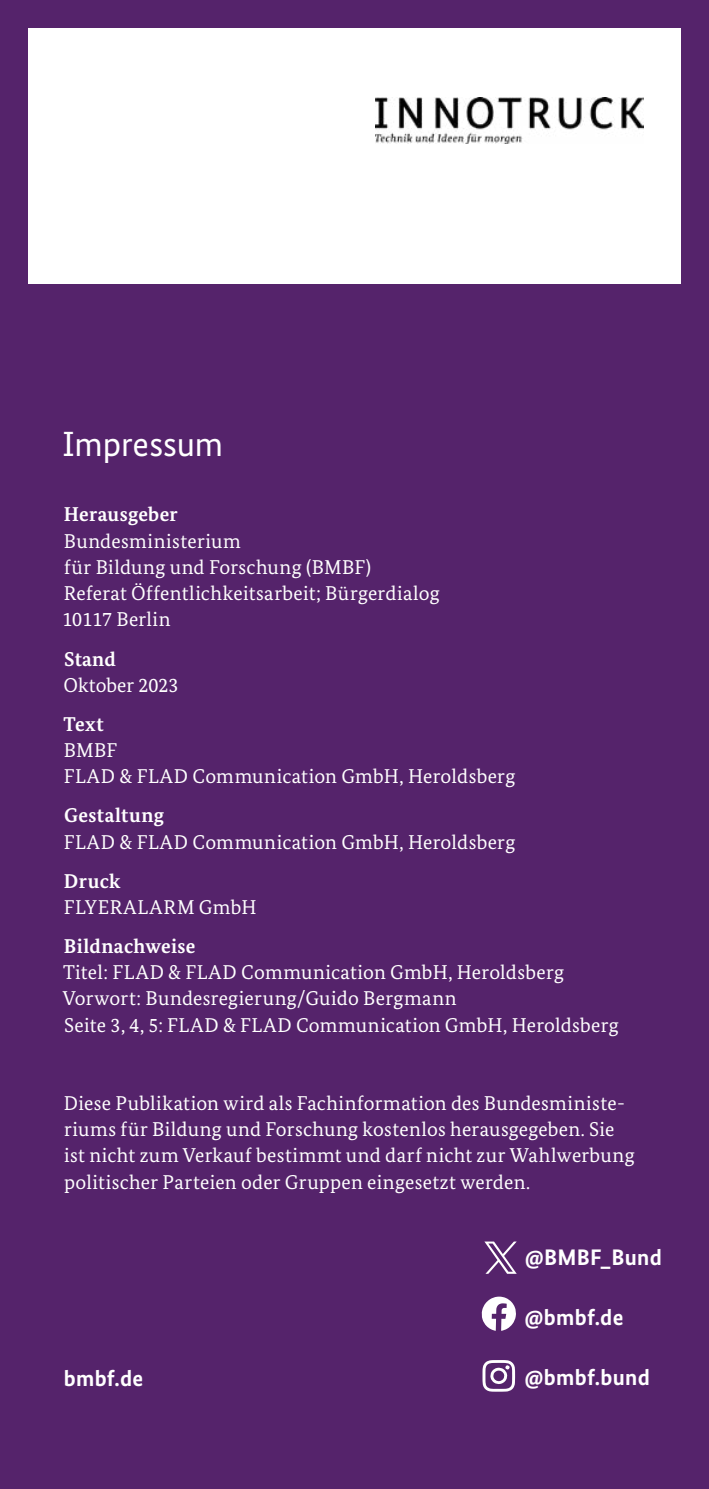
<style>
.page{position:relative;width:709px;height:1489px;background:#fff}
.page>*{position:absolute;margin:0;border:0;box-sizing:border-box;transform-origin:0 0}
.Impressum_Impressum_Fließtext{font:35px "Bundes Sans";letter-spacing:-.005em;color:#fff}
.Webadresse_ohne_feste_Zeile{font:700 22.5px "Bundes Sans";letter-spacing:.015em;color:#fff}
.Impressum_Impressum_Fließtext-2{font:20px/26.2px "Bundes Serif";letter-spacing:.015em;color:#fff}
.Impressum_Impressum_Fließtext-3{font:20px/26.2px "Bundes Serif";letter-spacing:.04em;color:#fff}
.s1{font-weight:700}
</style>
<div class="page">
<div style="left:0;top:0;width:709px;height:1488px;background:#55236b"></div>
<div style="left:28px;top:28px;width:652px;height:255px;background:#fff"></div>
<svg style="left:481px;top:1296px;width:35px;height:34px"></svg>
<svg style="left:482px;top:1360px;width:33px;height:31px"></svg>
<svg style="left:484px;top:1241px;width:32px;height:32px"></svg>
<img style="left:375px;top:97px;width:268px;height:46px">
<p class="Impressum_Impressum_Fließtext" style="left:63px;top:424px;width:162px">Impressum</p>
<p class="Impressum_Impressum_Fließtext-2" style="left:62px;top:501px;width:379px"><span class="s1">Herausgeber<br></span>Bundesministerium<br>für Bildung und Forschung (BMBF)<br>Referat Öffentlichkeitsarbeit; Bürgerdialog<br>10117 Berlin</p>
<p class="Impressum_Impressum_Fließtext-2" style="left:64px;top:645px;width:116px"><span class="s1">Stand<br></span>Oktober 2023</p>
<p class="Impressum_Impressum_Fließtext-2" style="left:63px;top:710px;width:453px"><span class="s1">Text<br></span>BMBF<br>FLAD &amp; FLAD Communication GmbH, Heroldsberg</p>
<p class="Impressum_Impressum_Fließtext-2" style="left:64px;top:802px;width:453px"><span class="s1">Gestaltung<br></span>FLAD &amp; FLAD Communication GmbH, Heroldsberg</p>
<p class="Impressum_Impressum_Fließtext-3" style="left:64px;top:867px;width:194px"><span class="s1">Druck<br></span>FLYERALARM GmbH</p>
<p class="Impressum_Impressum_Fließtext-2" style="left:63px;top:932px;width:557px"><span class="s1">Bildnachweise<br></span>Titel: FLAD &amp; FLAD Communication GmbH, Heroldsberg Vorwort: Bundesregierung/Guido Bergmann<br>Seite 3, 4, 5: FLAD &amp; FLAD Communication GmbH, Heroldsberg</p>
<p class="Impressum_Impressum_Fließtext-2" style="left:64px;top:1089px;width:572px">Diese Publikation wird als Fachinformation des Bundesministe&shy;riums für Bildung und Forschung kostenlos herausgegeben. Sie ist nicht zum Verkauf bestimmt und darf nicht zur Wahlwerbung politischer Parteien oder Gruppen eingesetzt werden.</p>
<p class="Webadresse_ohne_feste_Zeile" style="left:64px;top:1364px;width:81px">bmbf.de</p>
<p class="Webadresse_ohne_feste_Zeile" style="left:524px;top:1244px;width:139px">@BMBF_Bund</p>
<p class="Webadresse_ohne_feste_Zeile" style="left:524px;top:1303px;width:100px">@bmbf.de</p>
<p class="Webadresse_ohne_feste_Zeile" style="left:524px;top:1364px;width:127px">@bmbf.bund</p>
</div>
